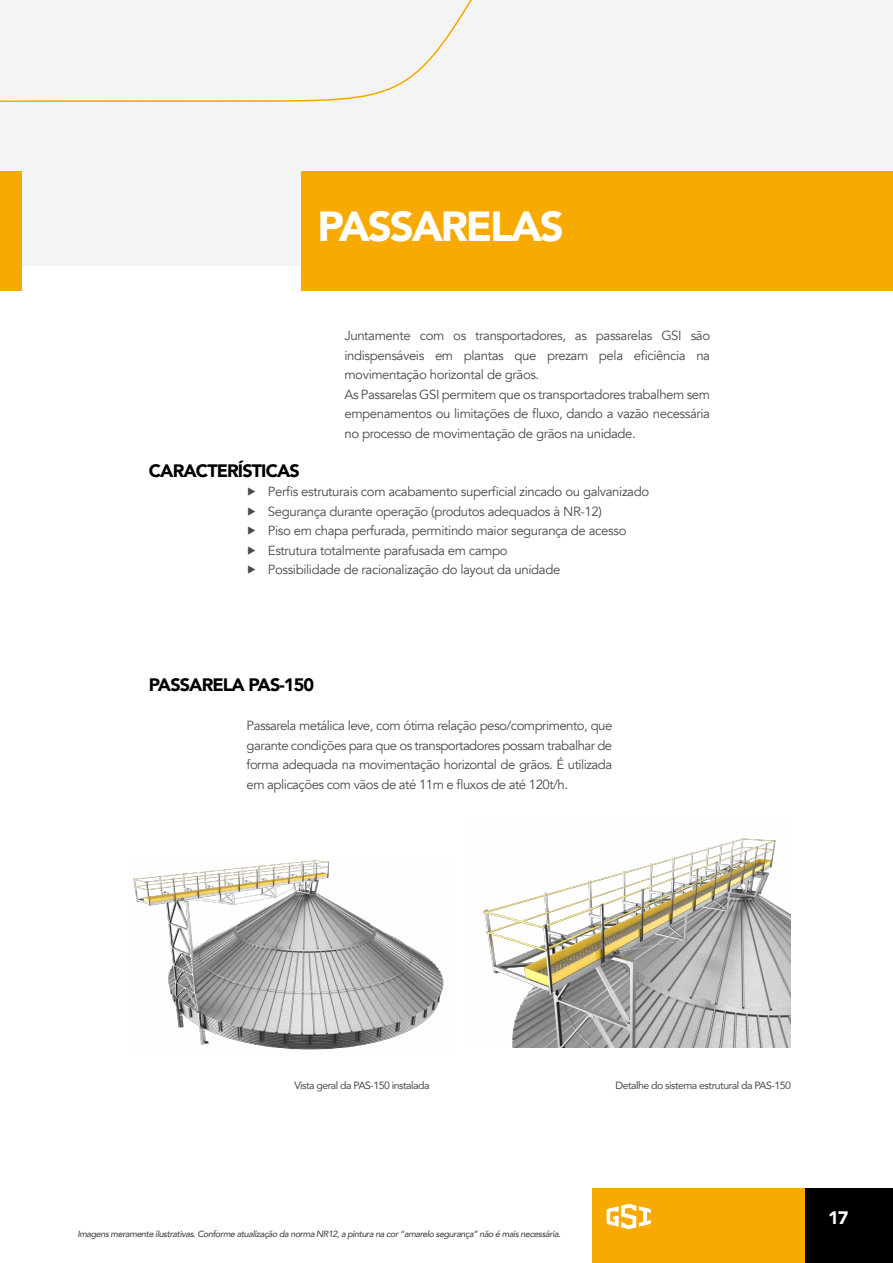
<style>
.page{position:relative;width:893px;height:1263px;background:#fff}
.page>*{position:absolute;margin:0;border:0;box-sizing:border-box;transform-origin:0 0}
.t1{font:900 42px "Avenir";letter-spacing:-.05em;color:#fff}
.t2{font:900 18px "Avenir";letter-spacing:-.05em;color:#000}
.t3{font:900 18px "Avenir";color:#fff}
.t4{font:13.2px/19.5px "Avenir";letter-spacing:-.03em;color:#4a4a49}
.t5{font:10.5px "Avenir";letter-spacing:-.05em;color:#4a4a49}
.t6{font:italic 500 9px "Avenir";letter-spacing:-.05em;color:#4a4a49}
</style>
<div class="page">
<div style="left:0;top:0;width:893px;height:266px;background:#f4f4f4"></div>
<img style="left:133px;top:860px;width:311px;height:190px">
<img style="left:483px;top:838px;width:308px;height:209px">
<svg style="left:0;top:0;width:472px;height:102px"></svg>
<div style="left:0;top:171px;width:21px;height:120px;background:#f8aa00"></div>
<div style="left:302px;top:171px;width:591px;height:120px;background:#f8aa00"></div>
<div style="left:804px;top:1188px;width:89px;height:75px;background:#000"></div>
<div style="left:592px;top:1188px;width:212px;height:75px;background:#f8aa00"></div>
<svg style="left:607px;top:1204px;width:44px;height:25px"></svg>
<h1 class="t1" style="left:317px;top:190px;width:248px">PASSARELAS</h1>
<p class="t4" style="left:344px;top:326px;width:367px">Juntamente com os transportadores, as passarelas GSI são indispensáveis em plantas que prezam pela eficiência na movimentação horizontal de grãos.<br>As Passarelas GSI permitem que os transportadores trabalhem sem empenamentos ou limitações de fluxo, dando a vazão necessária no processo de movimentação de grãos na unidade.</p>
<h2 class="t2" style="left:149px;top:455px;width:153px">CARACTERÍSTICAS</h2>
<p class="t4" style="left:247px;top:482px;width:404px">▶ Perfis estruturais com acabamento superficial zincado ou galvanizado ▶ Segurança durante operação (produtos adequados à NR-12)<br>▶ Piso em chapa perfurada, permitindo maior segurança de acesso<br>▶ Estrutura totalmente parafusada em campo<br>▶ Possibilidade de racionalização do layout da unidade</p>
<h2 class="t2" style="left:149px;top:669px;width:167px">PASSARELA PAS-150</h2>
<p class="t4" style="left:247px;top:716px;width:367px;text-align:justify">Passarela metálica leve, com ótima relação peso/comprimento, que garante condições para que os transportadores possam trabalhar de forma adequada na movimentação horizontal de grãos. É utilizada em aplicações com vãos de até 11m e fluxos de até 120t/h.</p>
<p class="t5" style="left:294px;top:1076px;width:137px">Vista geral da PAS-150 instalada</p>
<p class="t5" style="left:615px;top:1076px;width:177px">Detalhe do sistema estrutural da PAS-150</p>
<p class="t6" style="left:77px;top:1228px;width:485px">Imagens meramente ilustrativas. Conforme atualização da norma NR12, a pintura na cor “amarelo segurança” não é mais necessária.</p>
<h2 class="t3" style="left:828px;top:1202px;width:22px">17</h2>
</div>
